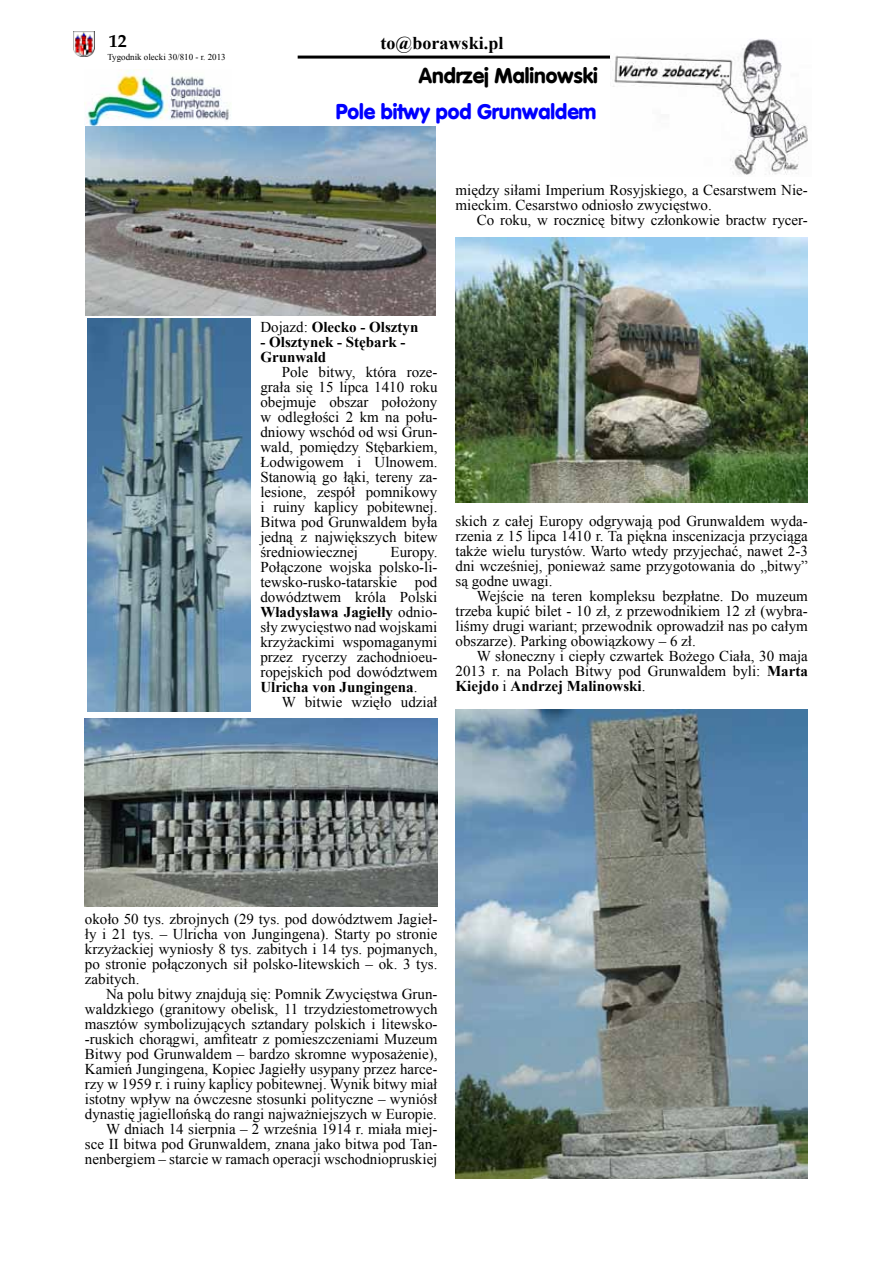
<style>
.page{position:relative;width:893px;height:1263px;background:#fff}
.page>*{position:absolute;margin:0;border:0;box-sizing:border-box;transform-origin:0 0}
.t1{font:700 21px "Vogue";color:#00f}
.t2{font:700 21px "Vogue";color:#000}
.t3{font:700 18px "Times New Roman";letter-spacing:.005em;color:#000}
.t4{font:700 18px "Palm Springs";color:#000}
.t5{font:15px/15px "Times New Roman";color:#000;text-align:justify}
.t6{font:700 15px/15px "Times New Roman";color:#000}
.t7{font:9px "Times New Roman";color:#000}
.s1{font-weight:400}
.s2{font-weight:700}
</style>
<div class="page">
<img style="left:73px;top:32px;width:21px;height:25px">
<hr style="left:298px;top:56px;width:510px;height:3px;background:#000">
<img style="left:85px;top:70px;width:146px;height:55px">
<img style="left:611px;top:39px;width:197px;height:136px">
<img style="left:455px;top:238px;width:353px;height:264px">
<img style="left:88px;top:319px;width:163px;height:392px">
<img style="left:455px;top:709px;width:352px;height:469px">
<img style="left:85px;top:718px;width:352px;height:188px">
<img style="left:85px;top:126px;width:351px;height:189px">
<p class="t4" style="left:109px;top:30px;width:19px">12</p>
<p class="t3" style="left:381px;top:31px;width:124px">to@borawski.pl</p>
<h1 class="t2" style="left:419px;top:62px;width:181px">Andrzej Malinowski</h1>
<h1 class="t1" style="left:336px;top:99px;width:262px">Pole bitwy pod Grunwaldem</h1>
<p class="t7" style="left:107px;top:51px;width:120px">Tygodnik olecki 30/810 - r. 2013</p>
<p class="t5" style="left:455px;top:183px;width:354px">między siłami Imperium Rosyjskiego, a Cesarstwem Nie&shy;mieckim. Cesarstwo odniosło zwycięstwo.</p>
<p class="t5" style="left:477px;top:213px;width:333px">Co roku, w rocznicę bitwy członkowie bractw rycer-</p>
<p class="t6" style="left:260px;top:319px;width:159px"><span class="s1">Dojazd:</span> Olecko - Olsztyn</p>
<p class="t6" style="left:260px;top:334px;width:146px">- Olsztynek - Stębark -<br>Grunwald</p>
<p class="t5" style="left:260px;top:365px;width:179px;text-indent:21px">Pole bitwy, która roze&shy;grała się 15 lipca 1410 roku obejmuje obszar położony w odległości 2 km na połu&shy;dniowy wschód od wsi Grun&shy;wald, pomiędzy Stębarkiem, Łodwigowem i Ulnowem.<br>Stanowią go łąki, tereny za&shy;lesione, zespół pomnikowy i ruiny kaplicy pobitewnej.<br>Bitwa pod Grunwaldem była jedną z największych bitew średniowiecznej</p>
<p class="t5" style="left:260px;top:545px;width:179px;text-indent:130px">Europy.<br>Połączone wojska polsko-li&shy;tewsko-rusko-tatarskie pod dowództwem króla Polski <span class="s2">Władysława Jagiełły</span> odnio&shy;sły zwycięstwo nad wojskami krzyżackimi wspomaganymi przez rycerzy zachodnioeu&shy;ropejskich pod dowództwem <span class="s2">Ulricha von Jungingena</span>.</p>
<p class="t5" style="left:282px;top:695px;width:157px">W bitwie wzięło udział</p>
<p class="t5" style="left:455px;top:513px;width:354px">skich z całej Europy odgrywają pod Grunwaldem wyda&shy;rzenia z 15 lipca 1410 r. Ta piękna inscenizacja przyciąga także wielu turystów. Warto wtedy przyjechać, nawet 2-3 dni wcześniej, ponieważ same przygotowania do „bitwy” są godne uwagi.</p>
<p class="t5" style="left:455px;top:588px;width:354px;text-indent:21px">Wejście na teren kompleksu bezpłatne. Do muzeum trzeba kupić bilet - 10 zł, z przewodnikiem 12 zł (wybra&shy;liśmy drugi wariant; przewodnik oprowadził nas po całym obszarze). Parking obowiązkowy – 6 zł.</p>
<p class="t5" style="left:455px;top:648px;width:354px;text-indent:21px">W słoneczny i ciepły czwartek Bożego Ciała, 30 maja 2013 r. na Polach Bitwy pod Grunwaldem byli: <span class="s2">Marta Kiejdo</span> i <span class="s2">Andrzej Malinowski</span>.</p>
<p class="t5" style="left:85px;top:911px;width:354px">około 50 tys. zbrojnych (29 tys. pod dowództwem Jagieł&shy;ły i 21 tys. – Ulricha von Jungingena). Starty po stronie krzyżackiej wyniosły 8 tys. zabitych i 14 tys. pojmanych, po stronie połączonych sił polsko-litewskich – ok. 3 tys. zabitych.</p>
<p class="t5" style="left:85px;top:986px;width:354px;text-align:right">Na polu bitwy znajdują się: Pomnik Zwycięstwa Grun&shy;waldzkiego (granitowy obelisk, 11 trzydziestometrowych masztów symbolizujących sztandary polskich i litewsko--ruskich chorągwi, amfiteatr z pomieszczeniami Muzeum Bitwy pod Grunwaldem – bardzo skromne wyposażenie), Kamień Jungingena, Kopiec Jagiełły usypany przez harce&shy;rzy w 1959 r. i ruiny kaplicy pobitewnej. Wynik bitwy miał istotny wpływ na ówczesne stosunki polityczne – wyniósł dynastię jagiellońską do rangi najważniejszych w Europie.<br>W dniach 14 sierpnia – 2 września 1914 r. miała miej&shy;sce II bitwa pod Grunwaldem, znana jako bitwa pod Tan&shy;nenbergiem – starcie w ramach operacji wschodniopruskiej</p>
</div>
